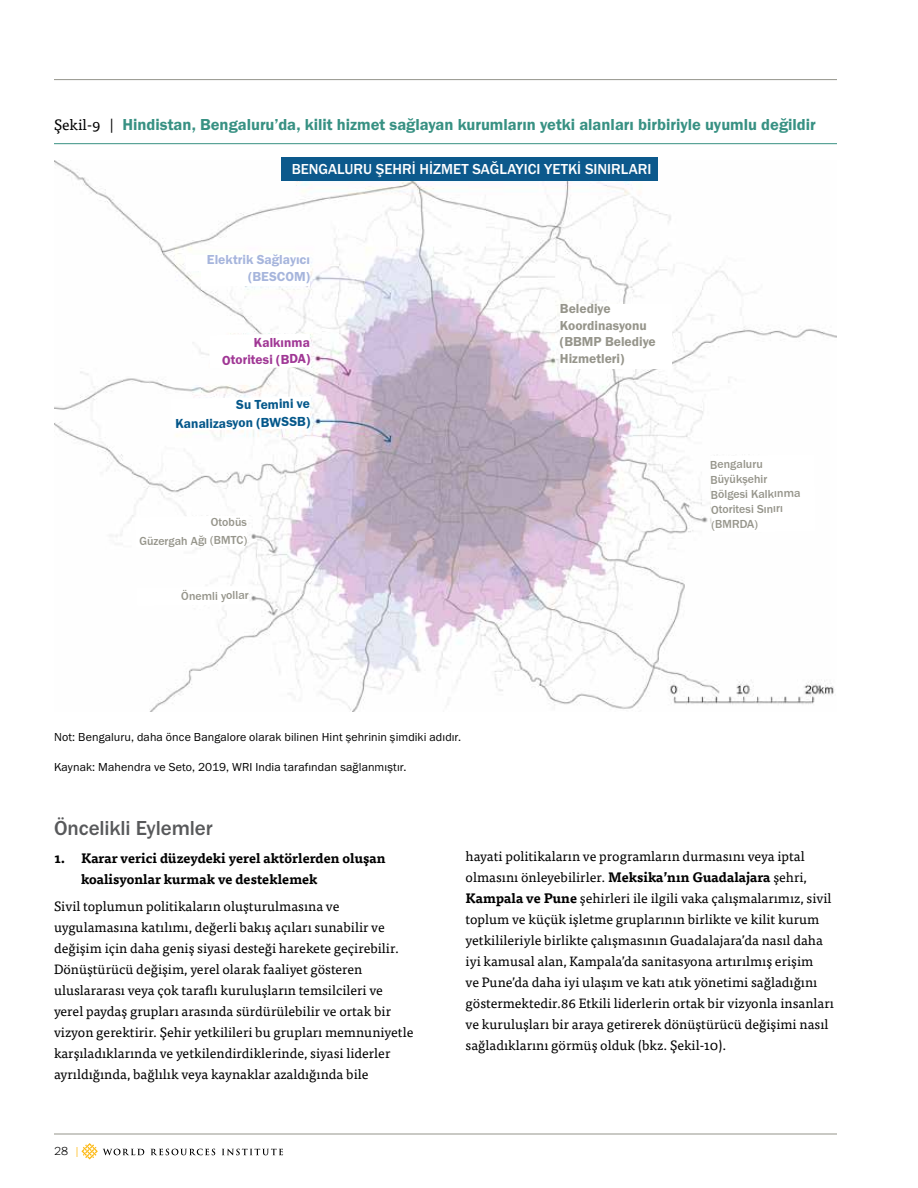
<style>
.page{position:relative;width:918px;height:1188px;background:#fff}
.page>*{position:absolute;margin:0;border:0;box-sizing:border-box;transform-origin:0 0}
.t1{font:500 21px "Franklin Gothic URW";letter-spacing:-.005em;color:#58595b}
.t2{font:16.5px "Franklin Gothic URW Dem";color:#389183}
.t3{font:500 15px "Franklin Gothic URW";color:#fff}
.t4{font:13.5px/21px "Tisa Pro";color:#000}
.t5{font:700 13.5px/21px "Tisa Pro";color:#000}
.t6{font:13.5px/16.5px "Franklin Gothic URW Dem";color:#96958b}
.t7{font:13.5px/18px "Franklin Gothic URW Dem";color:#04578a;text-align:right}
.t8{font:13.5px/16.5px "Franklin Gothic URW Dem";color:#a6b5dc;text-align:right}
.t9{font:13.5px/16.5px "Franklin Gothic URW Dem";color:#a03795;text-align:right}
.t10{font:12px "Franklin Gothic URW Boo";letter-spacing:.01em;color:#000}
.t11{font:500 12px/15px "Franklin Gothic URW";color:#96958b;text-align:right}
.t12{font:300 12px "Franklin Gothic URW";color:#000}
.s1{font-family:"Tisa Pro";font-size:15px;color:#000}
.s2{color:#fdb913}
.s3{font-weight:700}
</style>
<div class="page">
<svg style="left:81px;top:1143px;width:63px;height:16px"></svg>
<svg style="left:151px;top:1149px;width:64px;height:6px"></svg>
<svg style="left:222px;top:1149px;width:61px;height:6px"></svg>
<hr style="left:54px;top:1134px;width:783px;height:1px;background:#94948b">
<hr style="left:54px;top:79px;width:783px;height:1px;background:#94948b">
<hr style="left:54px;top:143px;width:783px;height:1px;background:#389183">
<img style="left:54px;top:161px;width:783px;height:551px">
<div style="left:281px;top:158px;width:377px;height:23px;background:#0c598c"></div>
<div style="left:201px;top:255px;width:109px;height:31px;background:#fff"></div>
<div style="left:560px;top:304px;width:112px;height:65px;background:#fff"></div>
<svg style="left:209px;top:333px;width:101px;height:36px"></svg>
<svg style="left:171px;top:396px;width:139px;height:35px"></svg>
<svg style="left:135px;top:515px;width:112px;height:33px"></svg>
<svg style="left:710px;top:454px;width:106px;height:79px"></svg>
<svg style="left:137px;top:586px;width:112px;height:20px"></svg>
<div style="left:186px;top:255px;width:19px;height:16px;background:#fff"></div>
<p class="t2" style="left:54px;top:114px;width:763px"><span class="s1">Şekil-9 |</span> Hindistan, Bengaluru’da, kilit hizmet sağlayan kurumların yetki alanları birbiriyle uyumlu değildir</p>
<p class="t3" style="left:292px;top:160px;width:361px">BENGALURU ŞEHRİ HİZMET SAĞLAYICI YETKİ SINIRLARI</p>
<p class="t8" style="left:207px;top:251px;width:105px">Elektrik Sağlayıcı (BESCOM)</p>
<p class="t9" style="left:222px;top:335px;width:90px;rotate:-1deg">Kalkınma<br>Otoritesi (BDA)</p>
<p class="t7" style="left:175px;top:397px;width:136px;rotate:-1deg">Su Temini ve<br>Kanalizasyon (BWSSB)</p>
<p class="t11" style="left:139px;top:514px;width:109px;line-height:18px;rotate:-1deg">Otobüs<br>Güzergah Ağı (BMTC)</p>
<p class="t11" style="left:181px;top:589px;width:69px;rotate:-1deg">Önemli yollar</p>
<p class="t10" style="left:54px;top:729px;width:409px">Not: Bengaluru, daha önce Bangalore olarak bilinen Hint şehrinin şimdiki adıdır.</p>
<p class="t10" style="left:54px;top:759px;width:354px">Kaynak: Mahendra ve Seto, 2019, WRI India tarafından sağlanmıştır.</p>
<p class="t6" style="left:560px;top:300px;width:97px">Belediye<br>Koordinasyonu (BBMP Belediye<br>Hizmetleri)</p>
<p class="t11" style="left:710px;top:457px;width:91px;text-align:left;rotate:-1deg">Bengaluru<br>Büyükşehir<br>Bölgesi Kalkınma<br>Otoritesi Sınırı (BMRDA)</p>
<h1 class="t1" style="left:54px;top:815px;width:160px">Öncelikli Eylemler</h1>
<p class="t5" style="left:81px;top:847px;width:306px;text-indent:-27px">1. Karar verici düzeydeki yerel aktörlerden oluşan koalisyonlar kurmak ve desteklemek</p>
<p class="t4" style="left:54px;top:895px;width:361px">Sivil toplumun politikaların oluşturulmasına ve uygulamasına katılımı, değerli bakış açıları sunabilir ve değişim için daha geniş siyasi desteği harekete geçirebilir.<br>Dönüştürücü değişim, yerel olarak faaliyet gösteren uluslararası veya çok taraflı kuruluşların temsilcileri ve yerel paydaş grupları arasında sürdürülebilir ve ortak bir vizyon gerektirir. Şehir yetkilileri bu grupları memnuniyetle karşıladıklarında ve yetkilendirdiklerinde, siyasi liderler ayrıldığında, bağlılık veya kaynaklar azaldığında bile</p>
<p class="t12" style="left:54px;top:1143px;width:28px">28 <span class="s2">|</span></p>
<p class="t4" style="left:466px;top:845px;width:370px">hayati politikaların ve programların durmasını veya iptal olmasını önleyebilirler. <span class="s3">Meksika’nın Guadalajara</span> şehri, <span class="s3">Kampala ve Pune</span> şehirleri ile ilgili vaka çalışmalarımız, sivil toplum ve küçük işletme gruplarının birlikte ve kilit kurum yetkilileriyle birlikte çalışmasının Guadalajara’da nasıl daha iyi kamusal alan, Kampala’da sanitasyona artırılmış erişim<br>ve Pune’da daha iyi ulaşım ve katı atık yönetimi sağladığını göstermektedir.86 Etkili liderlerin ortak bir vizyonla insanları ve kuruluşları bir araya getirerek dönüştürücü değişimi nasıl sağladıklarını görmüş olduk (bkz. Şekil-10).</p>
</div>
